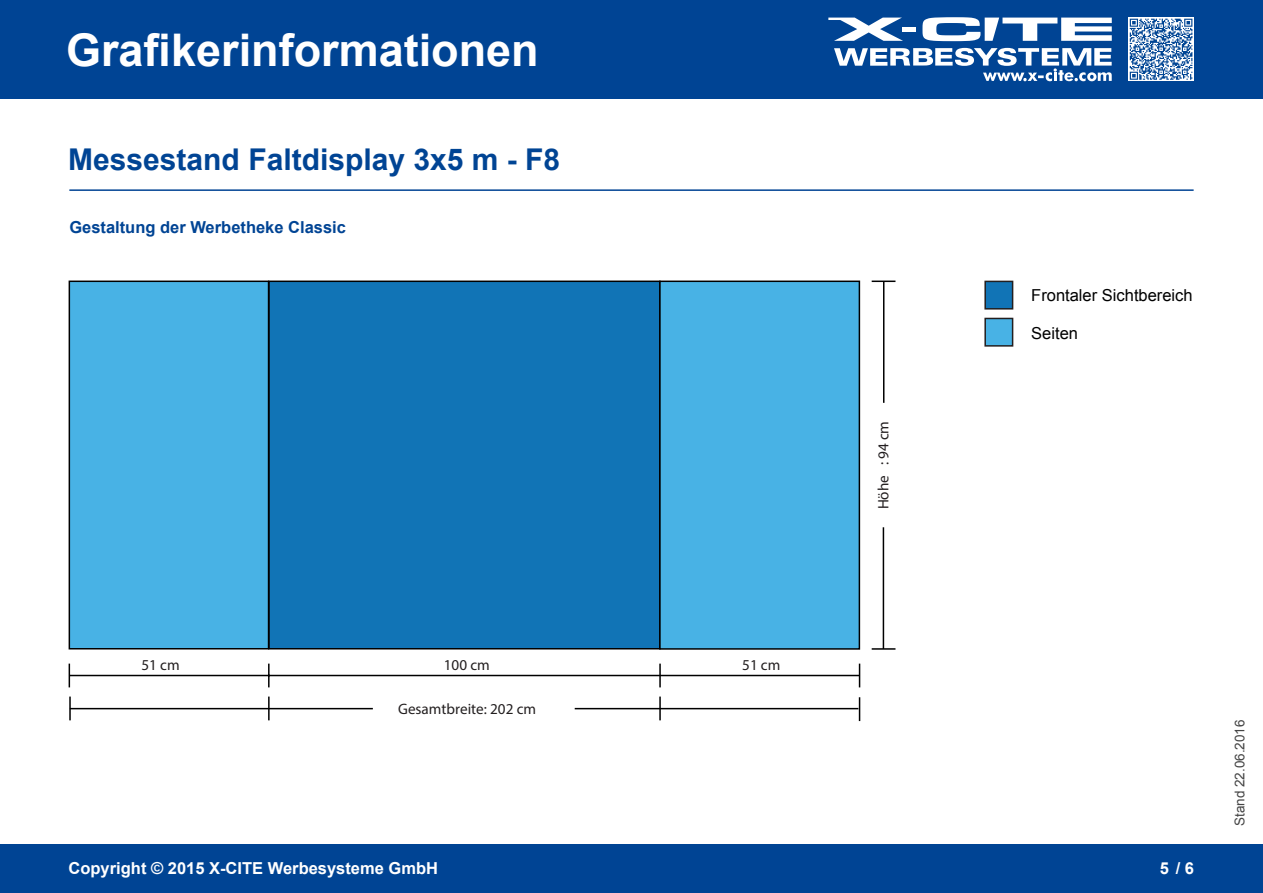
<style>
.page{position:relative;width:1263px;height:893px;background:#fff}
.page>*{position:absolute;margin:0;border:0;box-sizing:border-box;transform-origin:0 0}
.t1{font:700 45px "Arial";color:#fff}
.t2{font:700 30px "Arial";color:#004494}
.t3{font:700 16.5px "Arial";color:#fff}
.t4{font:700 16.5px "Arial";color:#004494}
.t5{font:16.5px "Arial";color:#000}
.t6{font:15.15px "Myriad Pro";color:#231f20}
.t7{font:13.5px "Arial";color:#444}
</style>
<div class="page">
<div style="left:0;top:0;width:1263px;height:98px;background:#004494"></div>
<svg style="left:922px;top:17px;width:190px;height:24px"></svg>
<svg style="left:828px;top:18px;width:75px;height:23px"></svg>
<hr style="left:902px;top:27px;width:13px;height:4px;background:#fff">
<svg style="left:834px;top:48px;width:278px;height:33px"></svg>
<svg style="left:1128px;top:18px;width:65px;height:63px"></svg>
<svg style="left:1130px;top:19px;width:62px;height:61px"></svg>
<div style="left:0;top:844px;width:1263px;height:49px;background:#004494"></div>
<hr style="left:69px;top:189px;width:1124px;height:2px;background:#004494">
<div style="left:985px;top:281px;width:28px;height:28px;background:#1174b6"></div>
<div style="left:984px;top:281px;width:29px;height:29px;border:2px solid #231f20"></div>
<div style="left:985px;top:318px;width:28px;height:28px;background:#48b2e5"></div>
<div style="left:984px;top:318px;width:29px;height:29px;border:2px solid #231f20"></div>
<hr style="left:575px;top:708px;width:283px;height:1px;background:#000">
<hr style="left:70px;top:708px;width:303px;height:1px;background:#000">
<svg style="left:68px;top:280px;width:817px;height:408px;background:#449dcf"></svg>
<hr style="left:659px;top:664px;width:2px;height:23px;background:#000">
<svg style="left:859px;top:664px;width:1px;height:23px"></svg>
<hr style="left:69px;top:697px;width:2px;height:23px;background:#000">
<hr style="left:268px;top:697px;width:2px;height:23px;background:#000">
<hr style="left:659px;top:697px;width:2px;height:23px;background:#000">
<svg style="left:859px;top:697px;width:1px;height:24px"></svg>
<svg style="left:872px;top:281px;width:23px;height:1px"></svg>
<hr style="left:872px;top:648px;width:23px;height:2px;background:#000">
<h1 class="t1" style="left:66px;top:20px;width:474px">Grafikerinformationen</h1>
<h2 class="t2" style="left:68px;top:140px;width:493px">Messestand Faltdisplay 3x5 m - F8</h2>
<p class="t4" style="left:69px;top:216px;width:278px">Gestaltung der Werbetheke Classic</p>
<p class="t6" style="left:874px;top:509px;width:90px;rotate:-90deg">Höhe : 94 cm</p>
<p class="t5" style="left:1031px;top:285px;width:163px">Frontaler Sichtbereich</p>
<p class="t5" style="left:1031px;top:322px;width:48px">Seiten</p>
<p class="t6" style="left:141px;top:655px;width:40px">51 cm</p>
<p class="t6" style="left:444px;top:655px;width:47px">100 cm</p>
<p class="t6" style="left:742px;top:655px;width:40px">51 cm</p>
<p class="t6" style="left:398px;top:700px;width:139px">Gesamtbreite: 202 cm</p>
<p class="t3" style="left:69px;top:857px;width:371px">Copyright © 2015 X-CITE Werbesysteme GmbH</p>
<p class="t3" style="left:1160px;top:857px;width:36px">5 / 6</p>
<p class="t7" style="left:1231px;top:826px;width:108px;rotate:-90deg">Stand 22.06.2016</p>
</div>
